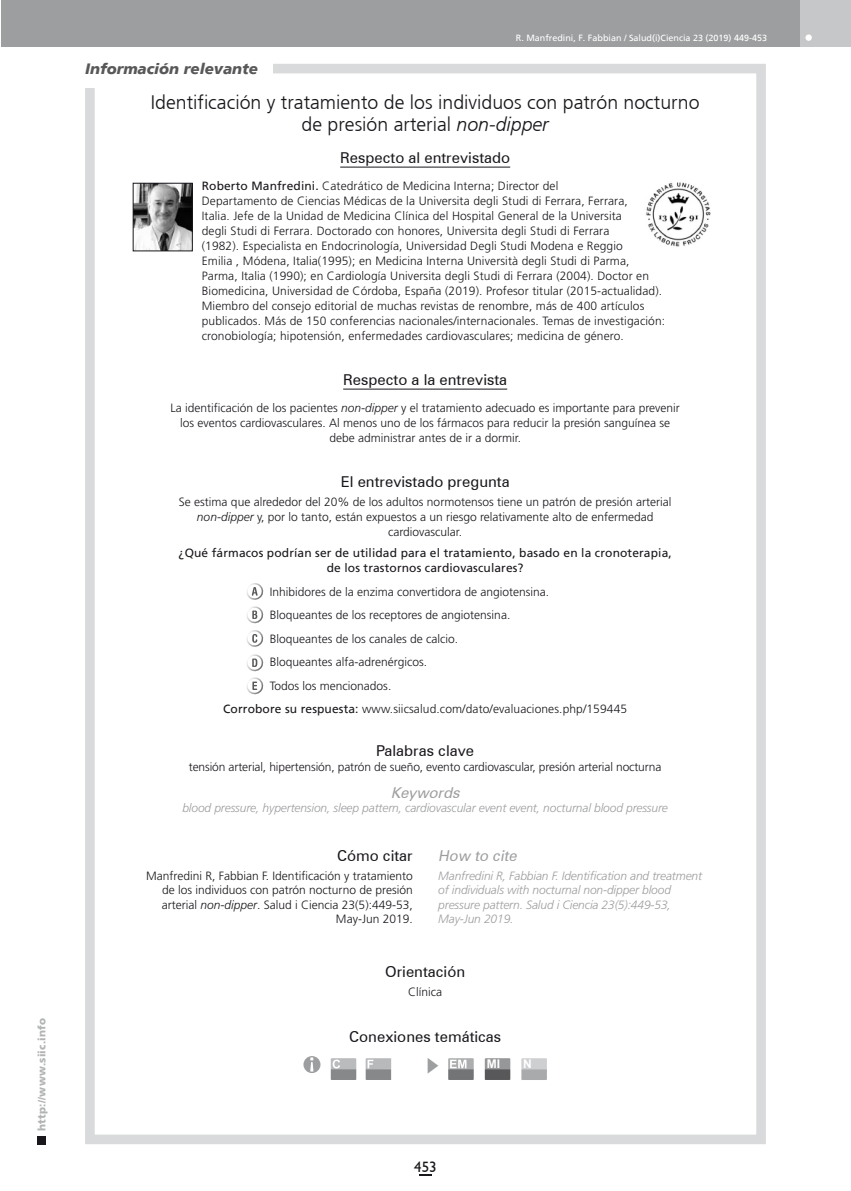
<style>
.page{position:relative;width:851px;height:1191px;background:#fff}
.page>*{position:absolute;margin:0;border:0;box-sizing:border-box;transform-origin:0 0}
.t1{font:300 19.5px/22.5px "Frutiger";color:#1a171c;text-align:center}
.t2{font:16.5px "Koz Min Pr 6 N";color:#9d9ea0}
.t3{font:15px "Zurich BT";color:#1a171c}
.t4{font:italic 900 15px "Frutiger";color:#58585a}
.t5{font:italic 15px "Zurich BT";color:#9d9ea0}
.t6{font:15px "Humanist 521 BT";color:#1a171c}
.t7{font:300 12px/15px "Frutiger LT Std";letter-spacing:.01em;color:#1a171c;text-align:center}
.t8{font:italic 300 12px/14.4px "Frutiger LT Std";letter-spacing:-.01em;color:#9d9ea0}
.t9{font:12px/15px "Frutiger LT Std";letter-spacing:.01em;color:#1a171c;text-align:center}
.t10{font:300 12px "Frutiger LT Std";letter-spacing:-.01em;color:#1a171c}
.t11{font:700 12px "Arial";color:#fff}
.t12{font:900 10.5px "Frutiger";letter-spacing:.015em;color:#b1b3b4}
.t13{font:9px "Frutiger";color:#fff}
.s1{font-style:italic}
.s2{font-weight:400}
.s3{font-family:"Frutiger";font-weight:400}
</style>
<div class="page">
<div style="left:1px;top:0;width:849px;height:47px;background:#9d9ea0"></div>
<div style="left:38px;top:1135px;width:8px;height:9px;background:#1a171c"></div>
<svg style="left:419px;top:1174px;width:12px;height:2px"></svg>
<div style="left:799px;top:0;width:51px;height:47px;background:#c6c7c9"></div>
<div style="left:805px;top:34px;width:6px;height:7px;background:#fff;border-radius:50%"></div>
<hr style="left:340px;top:167px;width:170px;height:1px;background:#1a171c">
<hr style="left:343px;top:388px;width:164px;height:1px;background:#1a171c">
<div style="left:85px;top:64px;width:680px;height:1080px;border:10px solid #d9dadb"></div>
<svg style="left:246px;top:583px;width:18px;height:112px"></svg>
<div style="left:85px;top:62px;width:187px;height:26px;background:#fff"></div>
<div style="left:303px;top:1056px;width:17px;height:17px;background:#9d9ea0;border-radius:50%"></div>
<svg style="left:310px;top:1057px;width:3px;height:14px"></svg>
<img style="left:646px;top:182px;width:64px;height:65px">
<svg style="left:448px;top:1058px;width:25px;height:22px"></svg>
<svg style="left:484px;top:1058px;width:26px;height:22px"></svg>
<svg style="left:331px;top:1058px;width:25px;height:22px"></svg>
<svg style="left:365px;top:1058px;width:26px;height:22px"></svg>
<img style="left:135px;top:185px;width:55px;height:64px">
<div style="left:133px;top:183px;width:59px;height:68px;border:1px solid #1a171c"></div>
<svg style="left:521px;top:1058px;width:26px;height:22px"></svg>
<p class="t12" style="left:35px;top:1130px;width:114px;rotate:-90deg">http://www.siic.info</p>
<p class="t4" style="left:85px;top:60px;width:174px">Información relevante</p>
<p class="t13" style="left:516px;top:33px;width:253px">R. Manfredini, F. Fabbian / Salud(i)Ciencia 23 (2019) 449-453</p>
<h1 class="t1" style="left:151px;top:91px;width:550px">Identificación y tratamiento de los individuos con patrón nocturno de presión arterial <span class="s1">non-dipper</span></h1>
<p class="t3" style="left:340px;top:148px;width:171px">Respecto al entrevistado</p>
<p class="t7" style="left:202px;top:179px;width:465px;text-align:left"><span class="s2">Roberto Manfredini.</span> Catedrático de Medicina Interna; Director del<br>Departamento de Ciencias Médicas de la Universita degli Studi di Ferrara, Ferrara,<br>Italia. Jefe de la Unidad de Medicina Clínica del Hospital General de la Universita<br>degli Studi di Ferrara. Doctorado con honores, Universita degli Studi di Ferrara<br>(1982). Especialista en Endocrinología, Universidad Degli Studi Modena e Reggio<br>Emilia , Módena, Italia(1995); en Medicina Interna Università degli Studi di Parma, Parma, Italia (1990); en Cardiología Universita degli Studi di Ferrara (2004). Doctor en Biomedicina, Universidad de Córdoba, España (2019). Profesor titular (2015-actualidad).<br>Miembro del consejo editorial de muchas revistas de renombre, más de 400 artículos publicados. Más de 150 conferencias nacionales/internacionales. Temas de investigación: cronobiología; hipotensión, enfermedades cardiovasculares; medicina de género.</p>
<p class="t3" style="left:343px;top:370px;width:165px">Respecto a la entrevista</p>
<p class="t7" style="left:170px;top:401px;width:511px">La identificación de los pacientes <span class="s1">non-dipper</span> y el tratamiento adecuado es importante para prevenir los eventos cardiovasculares. Al menos uno de los fármacos para reducir la presión sanguínea se debe administrar antes de ir a dormir.</p>
<p class="t3" style="left:340px;top:472px;width:170px">El entrevistado pregunta</p>
<p class="t7" style="left:179px;top:494px;width:494px">Se estima que alrededor del 20% de los adultos normotensos tiene un patrón de presión arterial <span class="s1">non-dipper</span> y, por lo tanto, están expuestos a un riesgo relativamente alto de enfermedad cardiovascular.</p>
<p class="t9" style="left:178px;top:545px;width:494px">¿Qué fármacos podrían ser de utilidad para el tratamiento, basado en la cronoterapia, de los trastornos cardiovasculares?</p>
<p class="t7" style="left:270px;top:584px;width:281px">Inhibidores de la enzima convertidora de angiotensina.</p>
<p class="t7" style="left:270px;top:608px;width:242px">Bloqueantes de los receptores de angiotensina.</p>
<p class="t7" style="left:270px;top:631px;width:190px">Bloqueantes de los canales de calcio.</p>
<p class="t7" style="left:270px;top:655px;width:159px">Bloqueantes alfa-adrenérgicos.</p>
<p class="t7" style="left:270px;top:678px;width:123px">Todos los mencionados.</p>
<p class="t7" style="left:223px;top:702px;width:405px"><span class="s3">Corrobore su respuesta:</span> www.siicsalud.com/dato/evaluaciones.php/159445</p>
<p class="t3" style="left:376px;top:742px;width:99px">Palabras clave</p>
<p class="t10" style="left:189px;top:760px;width:474px">tensión arterial, hipertensión, patrón de sueño, evento cardiovascular, presión arterial nocturna</p>
<p class="t5" style="left:391px;top:783px;width:74px">Keywords</p>
<p class="t8" style="left:182px;top:801px;width:487px">blood pressure, hypertension, sleep pattern, cardiovascular event event, nocturnal blood pressure</p>
<p class="t3" style="left:337px;top:847px;width:77px">Cómo citar</p>
<p class="t7" style="left:146px;top:868px;width:268px;line-height:14.4px;text-align:right">Manfredini R, Fabbian F. Identificación y tratamiento de los individuos con patrón nocturno de presión arterial <span class="s1">non-dipper</span>. Salud i Ciencia 23(5):449-53, May-Jun 2019.</p>
<p class="t5" style="left:438px;top:846px;width:83px">How to cite</p>
<p class="t8" style="left:438px;top:868px;width:265px">Manfredini R, Fabbian F. Identification and treatment of individuals with nocturnal non-dipper blood pressure pattern. Salud i Ciencia 23(5):449-53, May-Jun 2019.</p>
<p class="t3" style="left:385px;top:962px;width:82px">Orientación</p>
<p class="t7" style="left:408px;top:984px;width:35px">Clínica</p>
<p class="t3" style="left:349px;top:1027px;width:153px">Conexiones temáticas</p>
<h2 class="t2" style="left:424px;top:1056px;width:18px">▶</h2>
<p class="t6" style="left:414px;top:1158px;width:24px">453</p>
<p class="t11" style="left:486px;top:1056px;width:15px">MI</p>
<p class="t11" style="left:523px;top:1056px;width:10px">N</p>
</div>
